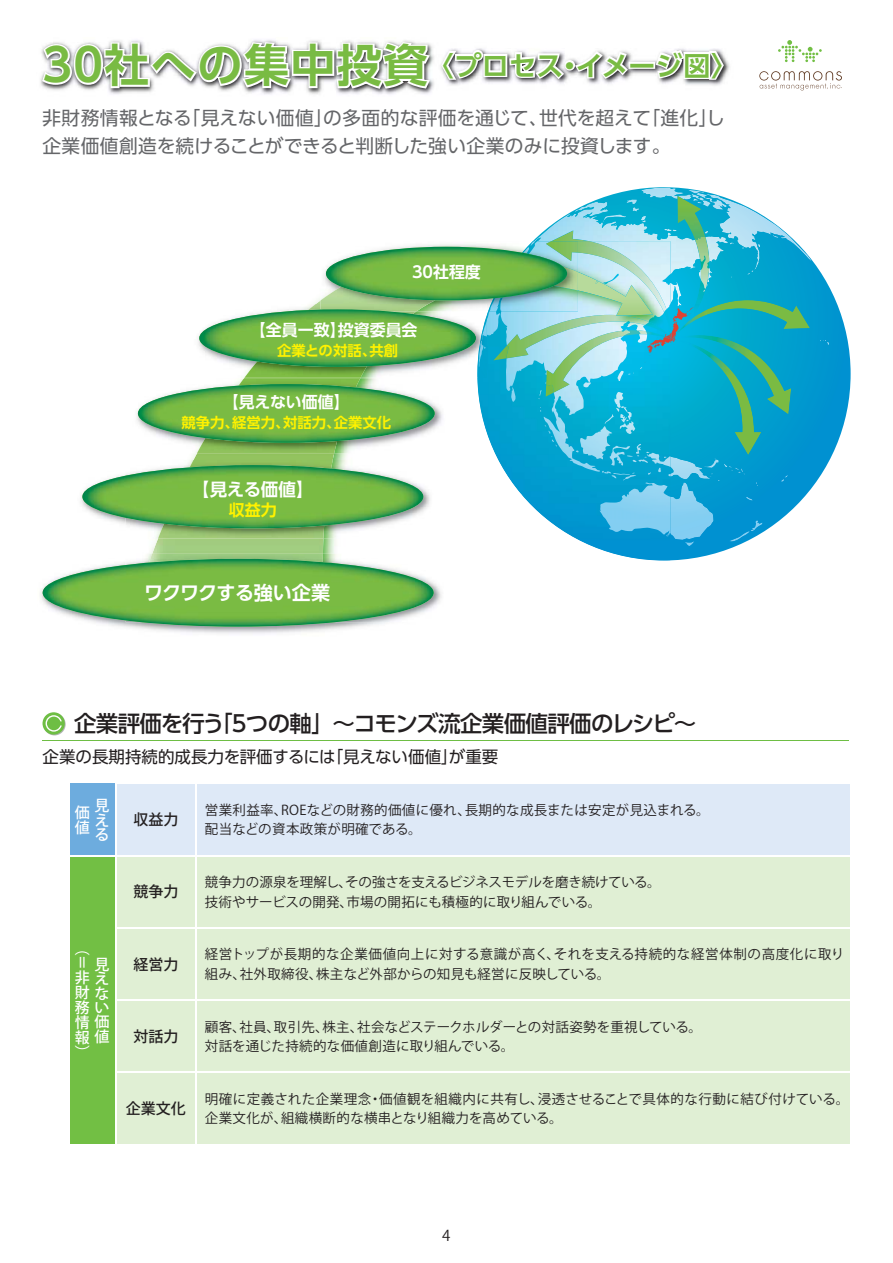
<style>
.page{position:relative;width:893px;height:1263px;background:#fff}
.page>*{position:absolute;margin:0;border:0;box-sizing:border-box;transform-origin:0 0}
.t1{font:27px "UD Shin Go Pro De Bold 90 pv RKSJ H";letter-spacing:.01em;color:#79bb43}
.t2{font:22.5px "UD Shin Go Pro Medium 90 pv RKSJ H";letter-spacing:-.03em;color:#231f20}
.t3{font:19.05px "UD Shin Go Pro De Bold 90 pv RKSJ H";letter-spacing:-.025em;color:#fff}
.t4{font:18.75px/28.5px "UD Shin Go Pro Regular 90 pv RKSJ H";color:#656669}
.t5{font:17.55px "UD Shin Go Pro De Bold 90 pv RKSJ H";letter-spacing:-.02em;color:#fff}
.t6{font:16.5px "UD Shin Go Pro Regular 90 pv RKSJ H";color:#231f20}
.t7{font:15.9px "UD Shin Go Pro De Bold 90 pv RKSJ H";color:#fff}
.t8{font:15.9px "UD Shin Go Pro De Bold 90 pv RKSJ H";color:#fff200}
.t9{font:15px/14.5px "Koz Go Pro Medium 90 pv RKSJ V";color:#fff}
.t10{font:15px "Koz Go Pro Medium 90 pv RKSJ H";color:#231f20}
.t11{font:15px "Koz Go Pro Regular 90 pv RKSJ H";color:#231f20}
.t12{font:14.4px "UD Shin Go Pro De Bold 90 pv RKSJ H";color:#fff200}
.t13{font:13.5px/19.5px "Koz Go Pro Regular 90 pv RKSJ H";letter-spacing:.025em;color:#231f20}
.t14{font:13.5px/19.5px "Koz Go Pro Regular 90 pv RKSJ H";letter-spacing:-.01em;color:#231f20}
.t15{font:13.5px/19.5px "Koz Go Pro Regular 90 pv RKSJ H";letter-spacing:.005em;color:#231f20}
.s1{font-size:45px}
</style>
<div class="page">
<hr style="left:43px;top:740px;width:806px;height:1px;background:#6ebe44">
<svg style="left:43px;top:713px;width:23px;height:22px"></svg>
<svg style="left:43px;top:712px;width:22px;height:22px"></svg>
<svg style="left:46px;top:715px;width:16px;height:17px"></svg>
<img style="left:40px;top:40px;width:690px;height:55px">
<svg style="left:42px;top:42px;width:388px;height:47px"></svg>
<svg style="left:441px;top:50px;width:283px;height:30px"></svg>
<svg style="left:477px;top:187px;width:374px;height:373px;background:#10a1d3"></svg>
<svg style="left:626px;top:199px;width:20px;height:23px"></svg>
<svg style="left:664px;top:228px;width:13px;height:3px"></svg>
<img style="left:641px;top:187px;width:55px;height:20px">
<img style="left:687px;top:190px;width:27px;height:6px">
<img style="left:705px;top:194px;width:107px;height:76px">
<svg style="left:773px;top:235px;width:7px;height:3px"></svg>
<img style="left:670px;top:456px;width:40px;height:23px">
<img style="left:703px;top:458px;width:16px;height:10px">
<img style="left:670px;top:482px;width:44px;height:58px">
<svg style="left:781px;top:475px;width:7px;height:7px"></svg>
<svg style="left:746px;top:497px;width:7px;height:4px"></svg>
<img style="left:749px;top:520px;width:14px;height:11px">
<img style="left:728px;top:531px;width:22px;height:10px">
<svg style="left:684px;top:541px;width:10px;height:5px"></svg>
<svg style="left:755px;top:482px;width:3px;height:4px"></svg>
<svg style="left:709px;top:463px;width:36px;height:18px"></svg>
<svg style="left:820px;top:340px;width:9px;height:5px"></svg>
<svg style="left:747px;top:270px;width:7px;height:4px"></svg>
<img style="left:677px;top:196px;width:32px;height:111px">
<svg style="left:677px;top:196px;width:7px;height:3px"></svg>
<img style="left:695px;top:237px;width:14px;height:52px">
<img style="left:551px;top:230px;width:38px;height:11px">
<img style="left:673px;top:343px;width:88px;height:112px">
<img style="left:687px;top:300px;width:123px;height:29px">
<img style="left:675px;top:335px;width:116px;height:79px">
<img style="left:651px;top:535px;width:19px;height:26px">
<img style="left:477px;top:311px;width:187px;height:249px">
<img style="left:627px;top:397px;width:5px;height:23px">
<img style="left:627px;top:421px;width:8px;height:13px">
<svg style="left:627px;top:408px;width:2px;height:16px"></svg>
<img style="left:647px;top:453px;width:23px;height:23px">
<img style="left:600px;top:482px;width:70px;height:53px">
<svg style="left:627px;top:444px;width:23px;height:19px"></svg>
<svg style="left:658px;top:468px;width:3px;height:4px"></svg>
<svg style="left:602px;top:471px;width:34px;height:10px"></svg>
<svg style="left:538px;top:390px;width:4px;height:9px"></svg>
<img style="left:544px;top:360px;width:83px;height:112px">
<img style="left:661px;top:312px;width:3px;height:9px">
<img style="left:666px;top:241px;width:4px;height:66px">
<img style="left:578px;top:241px;width:88px;height:71px">
<img style="left:493px;top:321px;width:176px;height:39px">
<img style="left:506px;top:315px;width:143px;height:43px">
<img style="left:546px;top:330px;width:119px;height:67px">
<svg style="left:664px;top:307px;width:29px;height:36px"></svg>
<img style="left:546px;top:330px;width:101px;height:63px">
<img style="left:152px;top:378px;width:208px;height:176px">
<img style="left:578px;top:272px;width:75px;height:44px">
<svg style="left:316px;top:300px;width:5px;height:4px"></svg>
<img style="left:40px;top:588px;width:314px;height:46px">
<img style="left:145px;top:554px;width:297px;height:52px">
<img style="left:149px;top:554px;width:174px;height:5px">
<img style="left:43px;top:559px;width:391px;height:68px">
<img style="left:81px;top:460px;width:349px;height:79px">
<img style="left:158px;top:460px;width:175px;height:79px">
<img style="left:82px;top:465px;width:341px;height:63px">
<img style="left:137px;top:379px;width:306px;height:74px">
<img style="left:197px;top:379px;width:163px;height:74px">
<img style="left:138px;top:384px;width:297px;height:59px">
<img style="left:435px;top:300px;width:53px;height:7px">
<img style="left:489px;top:290px;width:89px;height:21px">
<img style="left:323px;top:244px;width:189px;height:39px">
<img style="left:527px;top:241px;width:51px;height:25px">
<img style="left:546px;top:241px;width:32px;height:20px">
<img style="left:321px;top:294px;width:114px;height:10px">
<img style="left:567px;top:266px;width:11px;height:24px">
<img style="left:326px;top:247px;width:241px;height:53px">
<img style="left:417px;top:311px;width:70px;height:59px">
<img style="left:477px;top:315px;width:10px;height:63px">
<img style="left:479px;top:319px;width:8px;height:48px">
<img style="left:244px;top:304px;width:173px;height:74px">
<img style="left:428px;top:304px;width:59px;height:5px">
<img style="left:321px;top:304px;width:107px;height:5px">
<img style="left:199px;top:309px;width:277px;height:58px">
<div style="left:69px;top:783px;width:47px;height:72px;background:#6dacde"></div>
<div style="left:117px;top:784px;width:733px;height:71px;background:#dee9f7"></div>
<div style="left:69px;top:855px;width:47px;height:290px;background:#72bf44"></div>
<div style="left:117px;top:857px;width:733px;height:287px;background:#e0efd4"></div>
<hr style="left:68px;top:783px;width:2px;height:72px;background:#fff">
<hr style="left:115px;top:782px;width:81px;height:2px;background:#fff">
<hr style="left:115px;top:784px;width:1px;height:71px;background:#fff">
<hr style="left:196px;top:784px;width:1px;height:71px;background:#fff">
<hr style="left:68px;top:855px;width:48px;height:1px;background:#fff">
<hr style="left:68px;top:856px;width:2px;height:72px;background:#fff">
<hr style="left:115px;top:856px;width:1px;height:71px;background:#fff">
<hr style="left:196px;top:856px;width:1px;height:71px;background:#fff">
<hr style="left:68px;top:928px;width:2px;height:72px;background:#fff">
<hr style="left:115px;top:927px;width:81px;height:1px;background:#fff">
<hr style="left:115px;top:928px;width:1px;height:71px;background:#fff">
<hr style="left:196px;top:927px;width:656px;height:1px;background:#fff">
<hr style="left:196px;top:928px;width:1px;height:71px;background:#fff">
<hr style="left:68px;top:1000px;width:2px;height:72px;background:#fff">
<hr style="left:115px;top:999px;width:81px;height:2px;background:#fff">
<hr style="left:115px;top:1001px;width:1px;height:70px;background:#fff">
<hr style="left:196px;top:999px;width:656px;height:2px;background:#fff">
<hr style="left:196px;top:1001px;width:1px;height:70px;background:#fff">
<hr style="left:68px;top:1072px;width:2px;height:72px;background:#fff">
<hr style="left:115px;top:1071px;width:81px;height:2px;background:#fff">
<hr style="left:115px;top:1073px;width:1px;height:71px;background:#fff">
<hr style="left:196px;top:1071px;width:656px;height:2px;background:#fff">
<hr style="left:196px;top:1073px;width:1px;height:71px;background:#fff">
<hr style="left:68px;top:1144px;width:784px;height:1px;background:#fff">
<svg style="left:759px;top:71px;width:83px;height:19px"></svg>
<svg style="left:778px;top:40px;width:44px;height:22px"></svg>
<img style="left:645px;top:345px;width:30px;height:18px">
<h1 class="t1" style="left:43px;top:55px;width:697px"><span class="s1">30社への集中投資</span>〈プロセス・イメージ図〉</h1>
<h3 class="t4" style="left:43px;top:106px;width:684px">非財務情報となる「見えない価値」の多面的な評価を通じて、世代を超えて「進化」し企業価値創造を続けることができると判断した強い企業のみに投資します。</h3>
<p class="t7" style="left:412px;top:266px;width:70px">30社程度</p>
<p class="t7" style="left:250px;top:324px;width:169px">【全員一致】投資委員会</p>
<p class="t12" style="left:277px;top:345px;width:123px">企業との対話、共創</p>
<p class="t7" style="left:223px;top:396px;width:129px">【見えない価値】</p>
<p class="t12" style="left:181px;top:417px;width:211px">競争力、経営力、対話力、企業文化</p>
<p class="t5" style="left:192px;top:482px;width:123px">【見える価値】</p>
<p class="t8" style="left:229px;top:504px;width:49px">収益力</p>
<h3 class="t3" style="left:144px;top:585px;width:187px">ワクワクする強い企業</h3>
<h2 class="t2" style="left:74px;top:715px;width:624px">企業評価を行う「5つの軸」～コモンズ流企業価値評価のレシピ～</h2>
<p class="t6" style="left:43px;top:751px;width:457px">企業の長期持続的成長力を評価するには「見えない価値」が重要</p>
<p class="t9" style="left:75px;top:806px;width:16px;line-height:15px">価値</p>
<p class="t9" style="left:94px;top:800px;width:16px;text-align:justify">見える</p>
<p class="t9" style="left:75px;top:943px;width:16px">（＝</p>
<p class="t9" style="left:75px;top:959px;width:36px;text-align:justify;text-indent:20px">見非え財な務い情価報値</p>
<p class="t9" style="left:75px;top:1047px;width:16px">）</p>
<p class="t10" style="left:133px;top:814px;width:47px">収益力</p>
<p class="t13" style="left:205px;top:802px;width:506px">営業利益率、ROEなどの財務的価値に優れ、長期的な成長または安定が見込まれる。配当などの資本政策が明確である。</p>
<p class="t10" style="left:133px;top:886px;width:47px">競争力</p>
<p class="t14" style="left:205px;top:874px;width:457px">競争力の源泉を理解し、その強さを支えるビジネスモデルを磨き続けている。技術やサービスの開発、市場の開拓にも積極的に取り組んでいる。</p>
<p class="t10" style="left:133px;top:958px;width:47px">経営力</p>
<p class="t13" style="left:205px;top:946px;width:641px">経営トップが長期的な企業価値向上に対する意識が高く、それを支える持続的な経営体制の高度化に取り組み、社外取締役、株主など外部からの知見も経営に反映している。</p>
<p class="t10" style="left:133px;top:1031px;width:47px">対話力</p>
<p class="t15" style="left:205px;top:1018px;width:499px">顧客、社員、取引先、株主、社会などステークホルダーとの対話姿勢を重視している。対話を通じた持続的な価値創造に取り組んでいる。</p>
<p class="t10" style="left:126px;top:1103px;width:62px">企業文化</p>
<p class="t13" style="left:205px;top:1091px;width:646px">明確に定義された企業理念・価値観を組織内に共有し、浸透させることで具体的な行動に結び付けている。企業文化が、組織横断的な横串となり組織力を高めている。</p>
<p class="t11" style="left:442px;top:1230px;width:10px">4</p>
</div>
